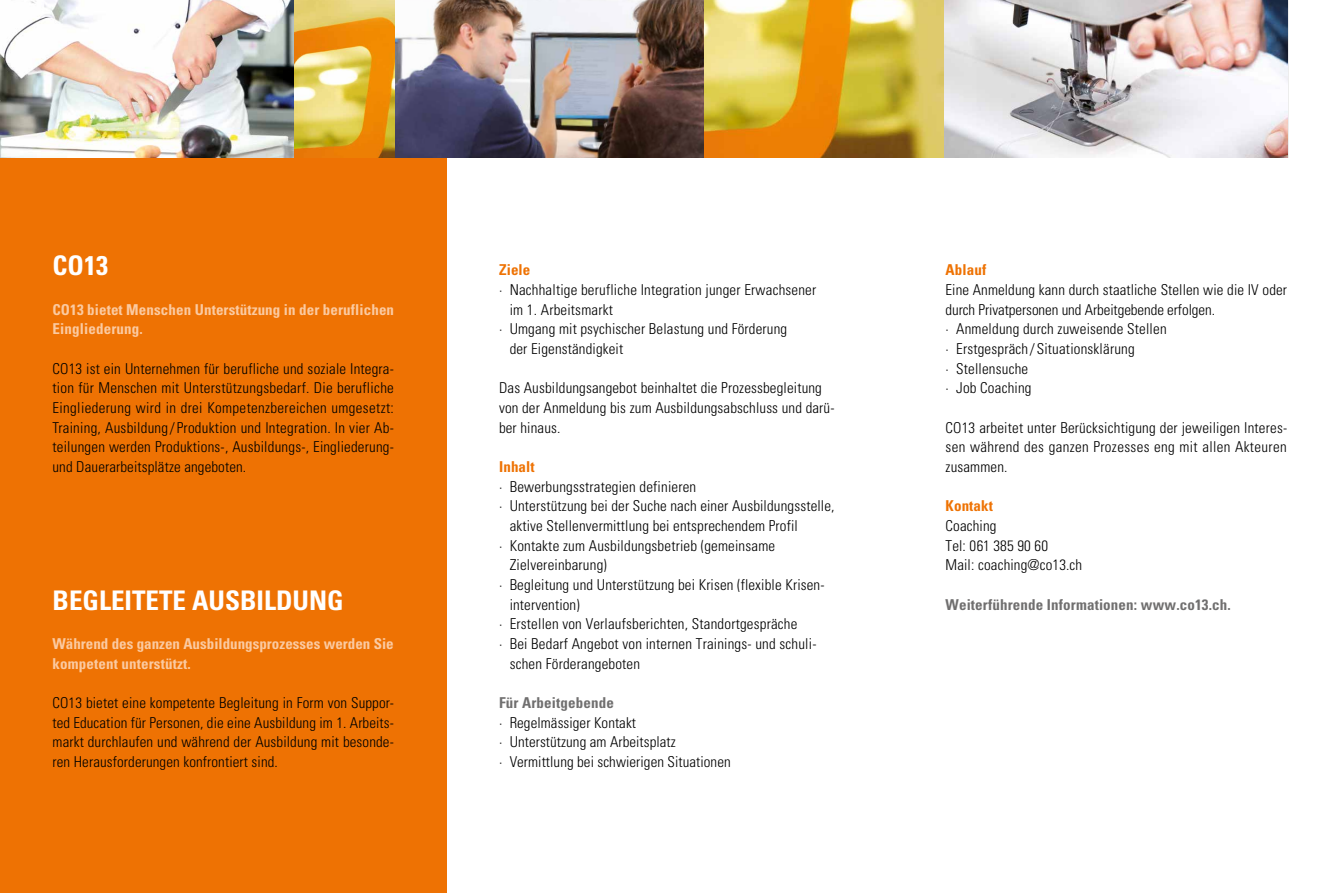
<style>
.page{position:relative;width:1331px;height:893px;background:#fff}
.page>*{position:absolute;margin:0;border:0;box-sizing:border-box;transform-origin:0 0}
.t1{font:700 condensed 27px "Univers";color:#fff}
.t2{font:300 condensed 15px/19.6px "Univers";letter-spacing:.01em;color:#000}
.t3{font:700 condensed 15px/19.6px "Univers";letter-spacing:.01em;color:#fbcaa1}
.t4{font:700 condensed 15px "Univers";letter-spacing:.01em;color:#706f6f}
.t5{font:700 condensed 15px "Univers";letter-spacing:.01em;color:#ee7203}
</style>
<div class="page">
<img style="left:704px;top:0;width:240px;height:157px">
<div style="left:0;top:0;width:446px;height:893px;background:#ee7203"></div>
<img style="left:395px;top:0;width:309px;height:157px">
<img style="left:944px;top:0;width:343px;height:157px">
<img style="left:0;top:0;width:293px;height:157px">
<h1 class="t1" style="left:53px;top:249px;width:57px">CO13</h1>
<p class="t3" style="left:53px;top:299px;width:343px">CO13 bietet Menschen Unterstützung in der beruflichen<br>Eingliederung.</p>
<p class="t2" style="left:53px;top:358px;width:343px">CO13 ist ein Unternehmen für berufliche und soziale Integra&shy;tion für Menschen mit Unterstützungsbedarf. Die berufliche Eingliederung wird in drei Kompetenzbereichen umgesetzt:<br>Training, Ausbildung/Produktion und Integration. In vier Ab-- teilungen werden Produktions-, Ausbildungs-, Eingliederung&shy;und Dauerarbeitsplätze angeboten.</p>
<h1 class="t1" style="left:53px;top:583px;width:292px">BEGLEITETE AUSBILDUNG</h1>
<p class="t3" style="left:53px;top:634px;width:343px">Während des ganzen Ausbildungsprozesses werden Sie kompetent unterstützt.</p>
<p class="t2" style="left:53px;top:693px;width:343px;text-align:justify">CO13 bietet eine kompetente Begleitung in Form von Suppor&shy;ted Education für Personen, die eine Ausbildung im 1. Arbeits&shy;markt durchlaufen und während der Ausbildung mit besonde&shy;ren Herausforderungen konfrontiert sind.</p>
<p class="t5" style="left:499px;top:261px;width:33px">Ziele</p>
<p class="t2" style="left:499px;top:280px;width:319px">· Nachhaltige berufliche Integration junger Erwachsener</p>
<p class="t2" style="left:510px;top:299px;width:105px">im 1. Arbeitsmarkt</p>
<p class="t2" style="left:499px;top:319px;width:290px">· Umgang mit psychischer Belastung und Förderung</p>
<p class="t2" style="left:510px;top:339px;width:115px">der Eigenständigkeit</p>
<p class="t2" style="left:499px;top:378px;width:337px">Das Ausbildungsangebot beinhaltet die Prozessbegleitung von der Anmeldung bis zum Ausbildungsabschluss und darü&shy;ber hinaus.</p>
<p class="t5" style="left:499px;top:457px;width:37px">Inhalt</p>
<p class="t2" style="left:499px;top:476px;width:199px">· Bewerbungsstrategien definieren</p>
<p class="t2" style="left:499px;top:496px;width:337px">· Unterstützung bei der Suche nach einer Ausbildungsstelle,</p>
<p class="t2" style="left:510px;top:516px;width:290px">aktive Stellenvermittlung bei entsprechendem Profil</p>
<p class="t2" style="left:499px;top:535px;width:278px">· Kontakte zum Ausbildungsbetrieb (gemeinsame</p>
<p class="t2" style="left:510px;top:555px;width:99px">Zielvereinbarung)</p>
<p class="t2" style="left:499px;top:575px;width:326px">· Begleitung und Unterstützung bei Krisen (flexible Krisen-</p>
<p class="t2" style="left:510px;top:594px;width:72px">intervention)</p>
<p class="t2" style="left:499px;top:614px;width:300px">· Erstellen von Verlaufsberichten, Standortgespräche</p>
<p class="t2" style="left:499px;top:634px;width:319px">· Bei Bedarf Angebot von internen Trainings- und schuli-</p>
<p class="t2" style="left:510px;top:653px;width:132px">schen Förderangeboten</p>
<p class="t4" style="left:499px;top:693px;width:116px">Für Arbeitgebende</p>
<p class="t2" style="left:499px;top:712px;width:233px">· Regelmässiger Kontakt<br>· Unterstützung am Arbeitsplatz<br>· Vermittlung bei schwierigen Situationen</p>
<p class="t5" style="left:945px;top:261px;width:42px">Ablauf</p>
<p class="t2" style="left:945px;top:280px;width:343px">Eine Anmeldung kann durch staatliche Stellen wie die IV oder durch Privatpersonen und Arbeitgebende erfolgen.<br>· Anmeldung durch zuweisende Stellen<br>· Erstgespräch/Situationsklärung<br>· Stellensuche<br>· Job Coaching</p>
<p class="t2" style="left:945px;top:417px;width:343px;text-align:justify">CO13 arbeitet unter Berücksichtigung der jeweiligen Interes&shy;sen während des ganzen Prozesses eng mit allen Akteuren zusammen.</p>
<p class="t5" style="left:945px;top:497px;width:49px">Kontakt</p>
<p class="t2" style="left:945px;top:516px;width:138px">Coaching<br>Tel: 061 385 90 60<br>Mail: coaching@co13.ch</p>
<p class="t4" style="left:945px;top:595px;width:287px">Weiterführende Informationen: www.co13.ch.</p>
</div>
